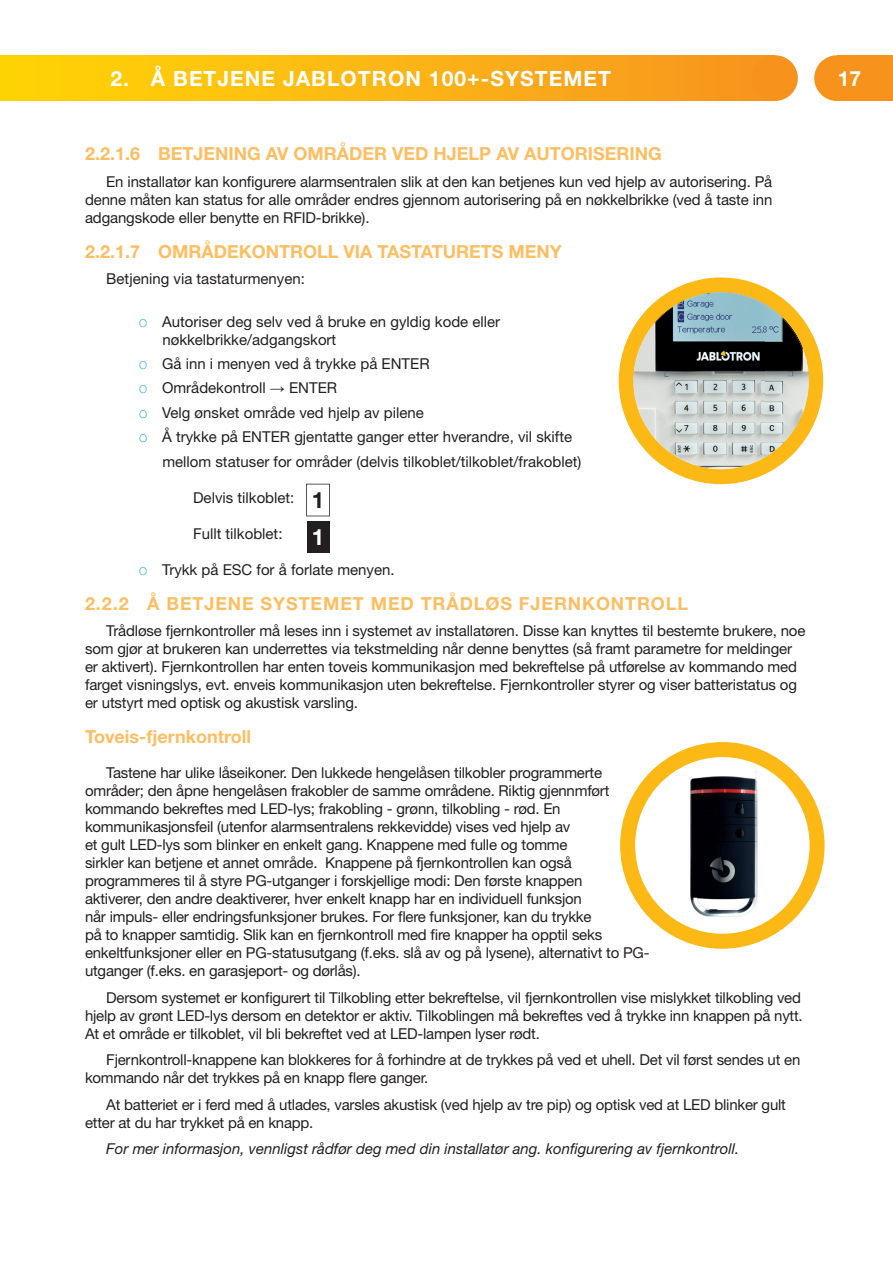
<style>
.page{position:relative;width:893px;height:1263px;background:#fff}
.page>*{position:absolute;margin:0;border:0;box-sizing:border-box;transform-origin:0 0}
.t1{font:700 22.5px "Helvetica Neue LT Pro";color:#231f20}
.t2{font:700 22.5px "Helvetica Neue LT Pro";color:#fff}
.t3{font:700 21px "Helvetica Neue CE";letter-spacing:.05em;color:#fff}
.t4{font:700 18px "Helvetica Neue LT Pro";color:#fdbe62}
.t5{font:700 18px "Helvetica Neue LT Pro";letter-spacing:.05em;color:#fdbe62}
.t6{font:15px/18px "Helvetica Neue LT Pro";letter-spacing:-.015em;color:#231f20}
.t7{font:italic 15px "Helvetica Neue LT Pro";color:#231f20}
.s1{font-weight:100;color:#00a6e0}
.s2{font-family:"Arial Narrow"}
</style>
<div class="page">
<div style="left:837px;top:55px;width:56px;height:46px;background:#f7931d"></div>
<div style="left:814px;top:55px;width:46px;height:46px;background:#f7931d;border-radius:50%"></div>
<div style="left:0;top:55px;width:775px;height:46px;background:linear-gradient(to right,#ffd606,#f79521)"></div>
<div style="left:752px;top:55px;width:46px;height:46px;background:#f7931d;border-radius:50%"></div>
<svg style="left:619px;top:277px;width:204px;height:207px"></svg>
<img style="left:677px;top:336px;width:87px;height:89px">
<img style="left:633px;top:292px;width:132px;height:44px">
<img style="left:765px;top:292px;width:44px;height:133px">
<img style="left:633px;top:336px;width:44px;height:133px">
<img style="left:677px;top:425px;width:132px;height:44px">
<svg style="left:306px;top:484px;width:24px;height:32px"></svg>
<div style="left:307px;top:521px;width:22px;height:32px;background:#231f20"></div>
<svg style="left:620px;top:742px;width:205px;height:207px"></svg>
<h2 class="t3" style="left:111px;top:71px;width:502px">2. Å BETJENE JABLOTRON 100+-SYSTEMET</h2>
<p class="t4" style="left:85px;top:147px;width:578px">2.2.1.6 BETJENING AV OMRÅDER VED HJELP AV AUTORISERING</p>
<p class="t6" style="left:85px;top:174px;width:689px;text-align:justify;text-indent:21px">En installatør kan konfigurere alarmsentralen slik at den kan betjenes kun ved hjelp av autorisering. På denne måten kan status for alle områder endres gjennom autorisering på en nøkkelbrikke (ved å taste inn adgangskode eller benytte en RFID-brikke).</p>
<p class="t4" style="left:85px;top:245px;width:478px">2.2.1.7 OMRÅDEKONTROLL VIA TASTATURETS MENY</p>
<p class="t6" style="left:106px;top:271px;width:200px">Betjening via tastaturmenyen:</p>
<p class="t6" style="left:162px;top:314px;width:339px;text-indent:-23px"><span class="s1">o</span> Autoriser deg selv ved å bruke en gyldig kode eller nøkkelbrikke/adgangskort</p>
<p class="t6" style="left:139px;top:356px;width:292px"><span class="s1">o</span> Gå inn i menyen ved å trykke på ENTER</p>
<p class="t6" style="left:139px;top:381px;width:200px"><span class="s1">o</span> Områdekontroll <span class="s2">→</span> ENTER</p>
<p class="t6" style="left:139px;top:405px;width:286px"><span class="s1">o</span> Velg ønsket område ved hjelp av pilene</p>
<p class="t6" style="left:139px;top:429px;width:435px"><span class="s1">o</span> Å trykke på ENTER gjentatte ganger etter hverandre, vil skifte</p>
<p class="t6" style="left:162px;top:454px;width:420px">mellom statuser for områder (delvis tilkoblet/tilkoblet/frakoblet)</p>
<p class="t6" style="left:193px;top:490px;width:103px">Delvis tilkoblet:</p>
<p class="t6" style="left:193px;top:526px;width:91px">Fullt tilkoblet:</p>
<p class="t6" style="left:139px;top:562px;width:257px"><span class="s1">o</span> Trykk på ESC for å forlate menyen.</p>
<p class="t5" style="left:85px;top:597px;width:605px">2.2.2 Å BETJENE SYSTEMET MED TRÅDLØS FJERNKONTROLL</p>
<p class="t6" style="left:85px;top:623px;width:722px;text-indent:21px">Trådløse fjernkontroller må leses inn i systemet av installatøren. Disse kan knyttes til bestemte brukere, noe som gjør at brukeren kan underrettes via tekstmelding når denne benyttes (så framt parametre for meldinger er aktivert). Fjernkontrollen har enten toveis kommunikasjon med bekreftelse på utførelse av kommando med farget visningslys, evt. enveis kommunikasjon uten bekreftelse. Fjernkontroller styrer og viser batteristatus og er utstyrt med optisk og akustisk varsling.</p>
<p class="t4" style="left:85px;top:730px;width:167px">Toveis-fjernkontroll</p>
<p class="t6" style="left:85px;top:765px;width:566px;text-indent:21px">Tastene har ulike låseikoner. Den lukkede hengelåsen tilkobler programmerte områder; den åpne hengelåsen frakobler de samme områdene. Riktig gjennmført kommando bekreftes med LED-lys; frakobling - grønn, tilkobling - rød. En kommunikasjonsfeil (utenfor alarmsentralens rekkevidde) vises ved hjelp av<br>et gult LED-lys som blinker en enkelt gang. Knappene med fulle og tomme<br>sirkler kan betjene et annet område. Knappene på fjernkontrollen kan også programmeres til å styre PG-utganger i forskjellige modi: Den første knappen<br>aktiverer, den andre deaktiverer, hver enkelt knapp har en individuell funksjon<br>når impuls- eller endringsfunksjoner brukes. For flere funksjoner, kan du trykke<br>på to knapper samtidig. Slik kan en fjernkontroll med fire knapper ha opptil seks enkeltfunksjoner eller en PG-statusutgang (f.eks. slå av og på lysene), alternativt to PG&shy;utganger (f.eks. en garasjeport- og dørlås).</p>
<p class="t6" style="left:85px;top:990px;width:719px;text-align:justify;text-indent:21px">Dersom systemet er konfigurert til Tilkobling etter bekreftelse, vil fjernkontrollen vise mislykket tilkobling ved hjelp av grønt LED-lys dersom en detektor er aktiv. Tilkoblingen må bekreftes ved å trykke inn knappen på nytt.<br>At et område er tilkoblet, vil bli bekreftet ved at LED-lampen lyser rødt.</p>
<p class="t6" style="left:85px;top:1052px;width:717px;text-indent:21px">Fjernkontroll-knappene kan blokkeres for å forhindre at de trykkes på ved et uhell. Det vil først sendes ut en kommando når det trykkes på en knapp flere ganger.</p>
<p class="t6" style="left:85px;top:1097px;width:702px;text-indent:21px">At batteriet er i ferd med å utlades, varsles akustisk (ved hjelp av tre pip) og optisk ved at LED blinker gult etter at du har trykket på en knapp.</p>
<p class="t7" style="left:106px;top:1143px;width:634px">For mer informasjon, vennligst rådfør deg med din installatør ang. konfigurering av fjernkontroll.</p>
<h1 class="t1" style="left:312px;top:492px;width:14px">1</h1>
<h1 class="t2" style="left:312px;top:529px;width:14px">1</h1>
<h2 class="t3" style="left:838px;top:71px;width:25px">17</h2>
</div>
